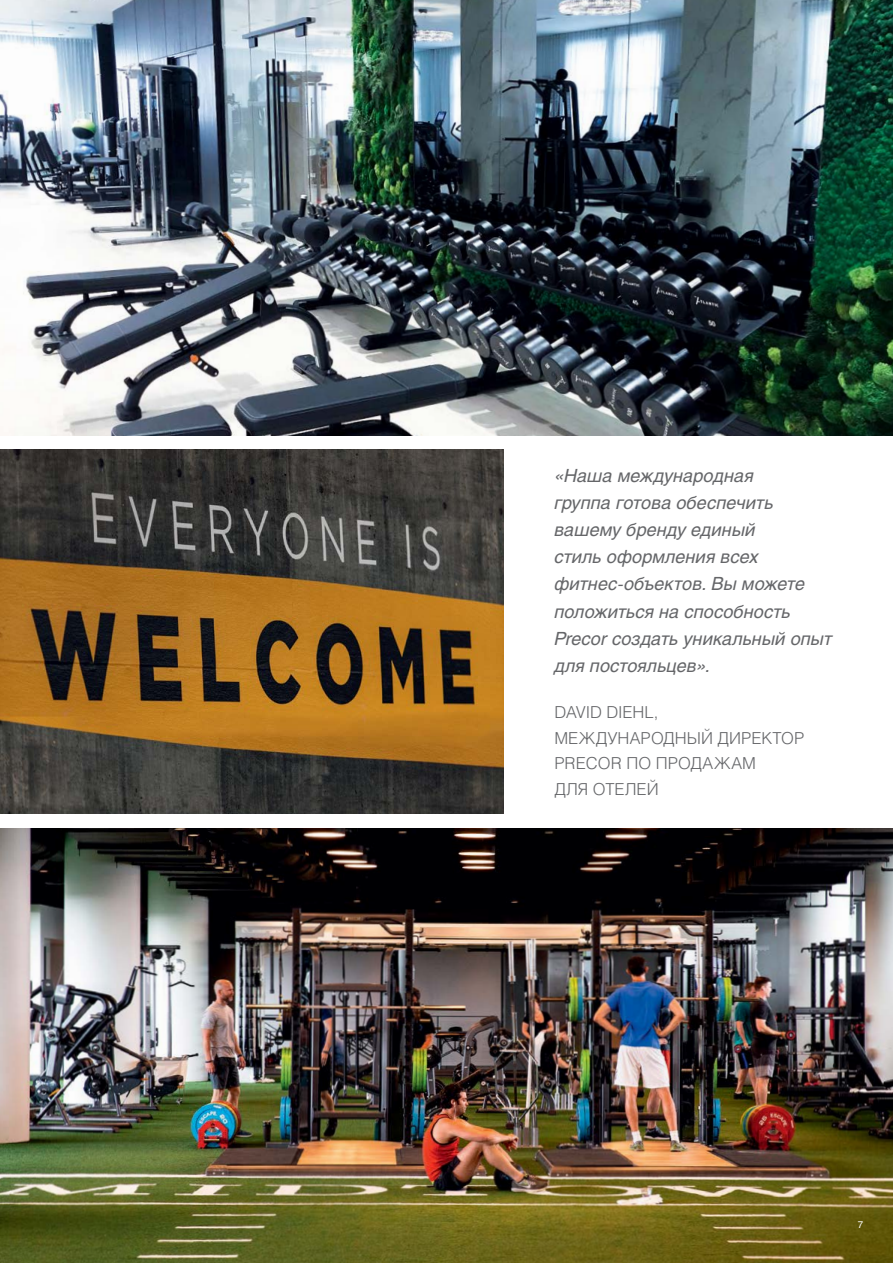
<style>
.page{position:relative;width:893px;height:1263px;background:#fff}
.page>*{position:absolute;margin:0;border:0;box-sizing:border-box;transform-origin:0 0}
.t1{font:italic 18px/27px "Helios C";letter-spacing:.005em;color:#656669}
.t2{font:16.5px/25.5px "Helios Light C";letter-spacing:.005em;color:#656669}
.t3{font:9.6px "Helios C";color:#fff}
</style>
<div class="page">
<img style="left:0;top:829px;width:893px;height:434px">
<img style="left:0;top:0;width:893px;height:435px">
<img style="left:0;top:449px;width:503px;height:364px">
<p class="t1" style="left:554px;top:462px;width:279px">«Наша международная<br>группа готова обеспечить вашему бренду единый<br>стиль оформления всех фитнес-объектов. Вы можете положиться на способность<br>Precor создать уникальный опыт для постояльцев».</p>
<p class="t2" style="left:554px;top:699px;width:252px">DAVID DIEHL,<br>МЕЖДУНАРОДНЫЙ ДИРЕКТОР<br>PRECOR ПО ПРОДАЖАМ<br>ДЛЯ ОТЕЛЕЙ</p>
<p class="t3" style="left:858px;top:1218px;width:7px">7</p>
</div>
